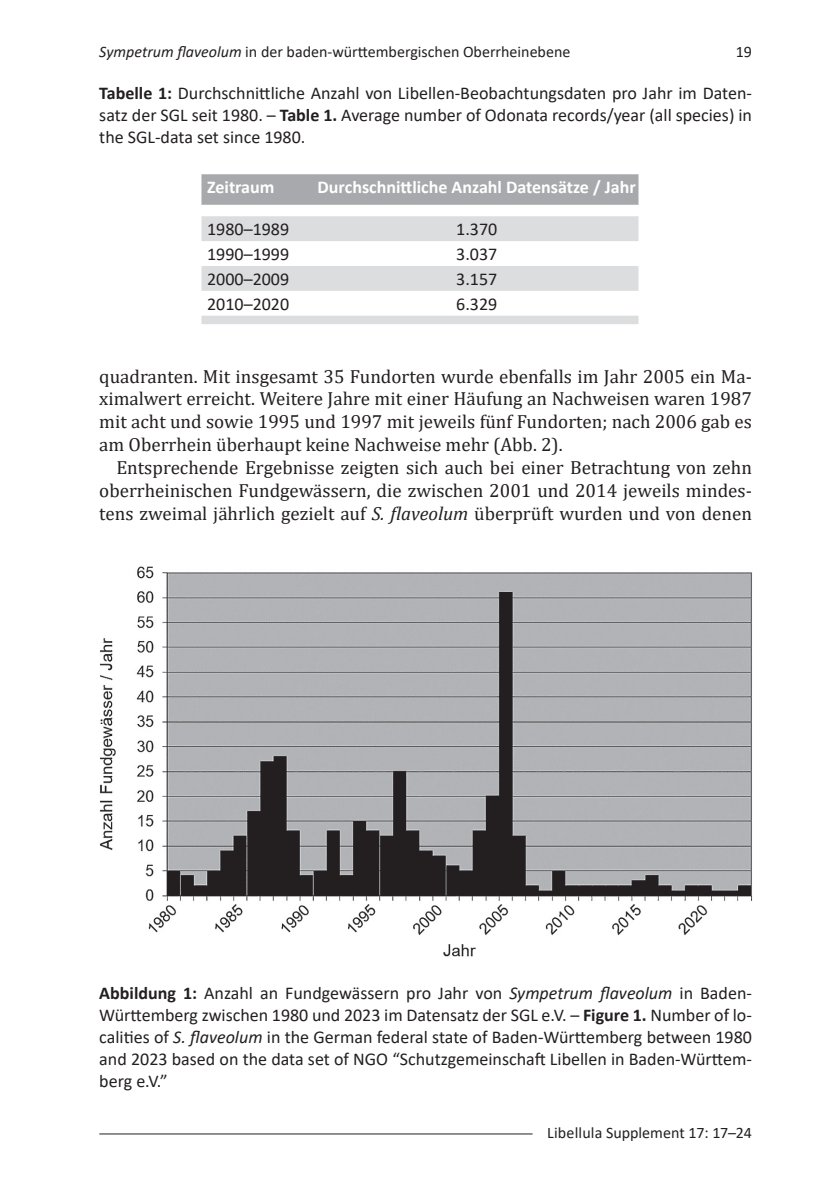
<style>
.page{position:relative;width:840px;height:1191px;background:#fff}
.page>*{position:absolute;margin:0;border:0;box-sizing:border-box;transform-origin:0 0}
.Fließtext{font:19px/22.8px "Cambria";color:#231f20;text-align:justify}
.Tables_Figures{font:18px/22px "Calibri";color:#231f20;text-align:justify}
.Tables_Figures-2{font:700 18px "Calibri";color:#fff}
.t1{font:16px "Calibri";color:#231f20}
.s1{font-style:italic}
.s2{font-weight:700}
</style>
<div class="page">
<hr style="left:99px;top:1133px;width:433px;height:1px;background:#231f20">
<div style="left:201px;top:174px;width:437px;height:31px;background:#a8a9ad"></div>
<svg style="left:201px;top:216px;width:437px;height:108px;fill:#dcdddf"></svg>
<img style="left:100px;top:566px;width:651px;height:391px">
<p class="t1" style="left:99px;top:41px;width:472px"><span class="s1">Sympetrum flaveolum</span> in der baden-württembergischen Oberrheinebene</p>
<p class="t1" style="left:735px;top:41px;width:18px">19</p>
<p class="Tables_Figures" style="left:99px;top:81px;width:653px"><span class="s2">Tabelle 1:</span> Durchschnittliche Anzahl von Libellen-Beobachtungsdaten pro Jahr im Daten&shy;satz der SGL seit 1980. – <span class="s2">Table 1.</span> Average number of Odonata records/year (all species) in the SGL-data set since 1980.</p>
<p class="Tables_Figures-2" style="left:207px;top:175px;width:69px">Zeitraum</p>
<p class="Tables_Figures-2" style="left:317px;top:175px;width:319px">Durchschnittliche Anzahl Datensätze / Jahr</p>
<p class="Tables_Figures" style="left:207px;top:218px;width:83px">1980–1989</p>
<p class="Tables_Figures" style="left:456px;top:218px;width:43px">1.370</p>
<p class="Tables_Figures" style="left:207px;top:243px;width:83px">1990–1999</p>
<p class="Tables_Figures" style="left:456px;top:243px;width:43px">3.037</p>
<p class="Tables_Figures" style="left:207px;top:268px;width:83px">2000–2009</p>
<p class="Tables_Figures" style="left:456px;top:268px;width:43px">3.157</p>
<p class="Tables_Figures" style="left:207px;top:292px;width:83px">2010–2020</p>
<p class="Tables_Figures" style="left:456px;top:292px;width:43px">6.329</p>
<p class="Fließtext" style="left:99px;top:365px;width:653px">quadranten. Mit insgesamt 35 Fundorten wurde ebenfalls im Jahr 2005 ein Ma&shy;ximalwert erreicht. Weitere Jahre mit einer Häufung an Nachweisen waren 1987 mit acht und sowie 1995 und 1997 mit jeweils fünf Fundorten; nach 2006 gab es am Oberrhein überhaupt keine Nachweise mehr (Abb. 2).</p>
<p class="Fließtext" style="left:99px;top:456px;width:653px;text-indent:17px">Entsprechende Ergebnisse zeigten sich auch bei einer Betrachtung von zehn oberrheinischen Fundgewässern, die zwischen 2001 und 2014 jeweils mindes&shy;tens zweimal jährlich gezielt auf <span class="s1">S. flaveolum</span> überprüft wurden und von denen</p>
<p class="Tables_Figures" style="left:99px;top:981px;width:653px"><span class="s2">Abbildung 1:</span> Anzahl an Fundgewässern pro Jahr von <span class="s1">Sympetrum flaveolum</span> in Baden-Württemberg zwischen 1980 und 2023 im Datensatz der SGL e.V. – <span class="s2">Figure 1.</span> Number of lo&shy;calities of <span class="s1">S. flaveolum</span> in the German federal state of Baden-Württemberg between 1980 and 2023 based on the data set of NGO “Schutzgemeinschaft Libellen in Baden-Württem&shy;berg e.V.”</p>
<p class="t1" style="left:546px;top:1121px;width:206px">Libellula Supplement 17: 17–24</p>
</div>
